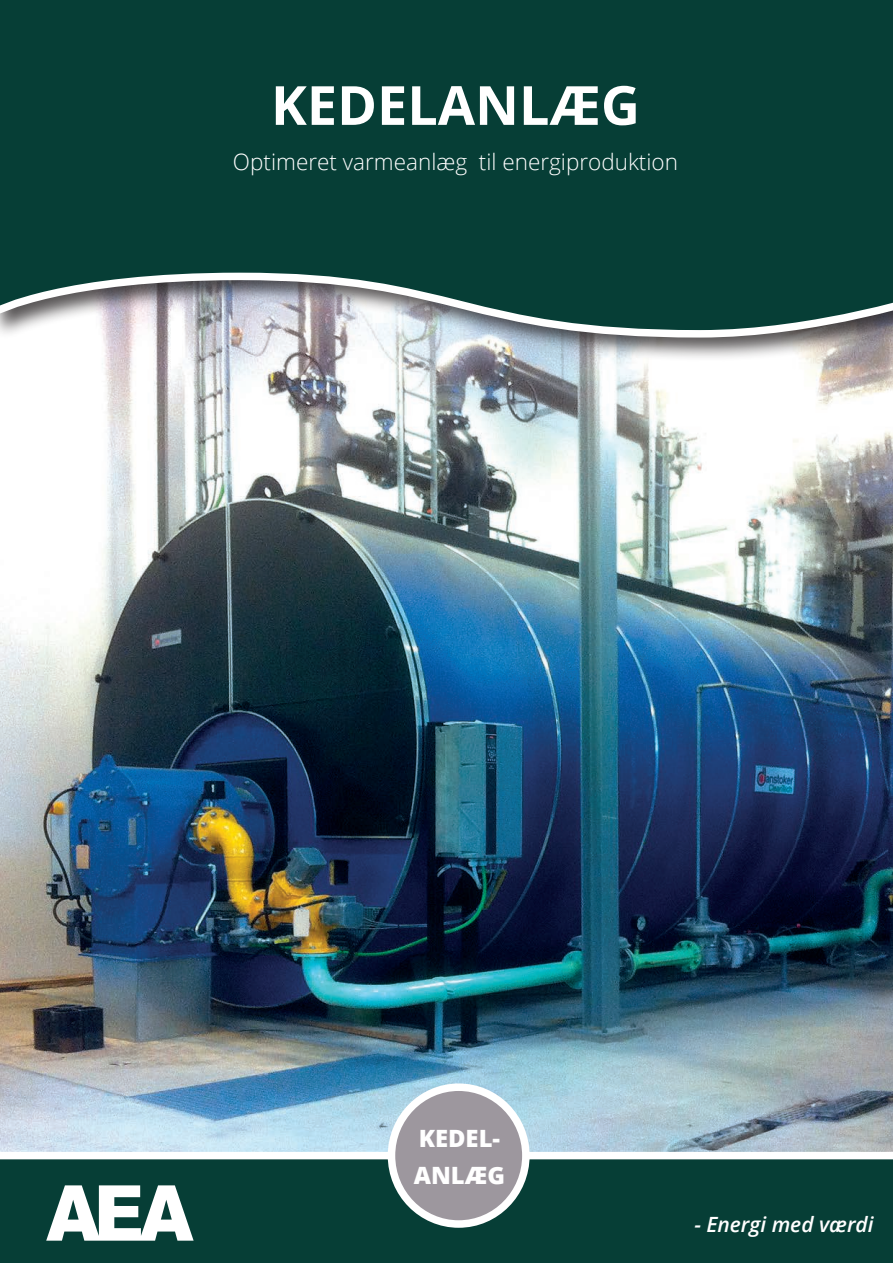
<style>
.page{position:relative;width:893px;height:1263px;background:#fff}
.page>*{position:absolute;margin:0;border:0;box-sizing:border-box;transform-origin:0 0}
.t1{font:700 54px "Open Sans";color:#fff}
.t2{font:800 23.85px/37px "Open Sans";color:#fff}
.t3{font:300 22.5px "Open Sans";color:#fff}
.t4{font:italic 600 21px "Open Sans";color:#fff}
</style>
<div class="page">
<img style="left:0;top:1020px;width:893px;height:132px">
<div style="left:0;top:1155px;width:893px;height:108px;background:#063e36"></div>
<img style="left:0;top:0;width:893px;height:1020px">
<div style="left:0;top:1152px;width:893px;height:7px;background:#fff"></div>
<div style="left:391px;top:1087px;width:135px;height:137px;background:#9d979e;border-radius:50%"></div>
<div style="left:388px;top:1083px;width:142px;height:145px;border:8px solid #fff;border-radius:50%"></div>
<svg style="left:46px;top:1185px;width:148px;height:56px"></svg>
<h1 class="t1" style="left:271px;top:67px;width:370px">KEDELANLÆG</h1>
<p class="t3" style="left:233px;top:147px;width:447px">Optimeret varmeanlæg til energiproduktion</p>
<p class="t2" style="left:414px;top:1118px;width:93px">KEDEL-<br>ANLÆG</p>
<p class="t4" style="left:694px;top:1210px;width:181px">- Energi med værdi</p>
</div>
